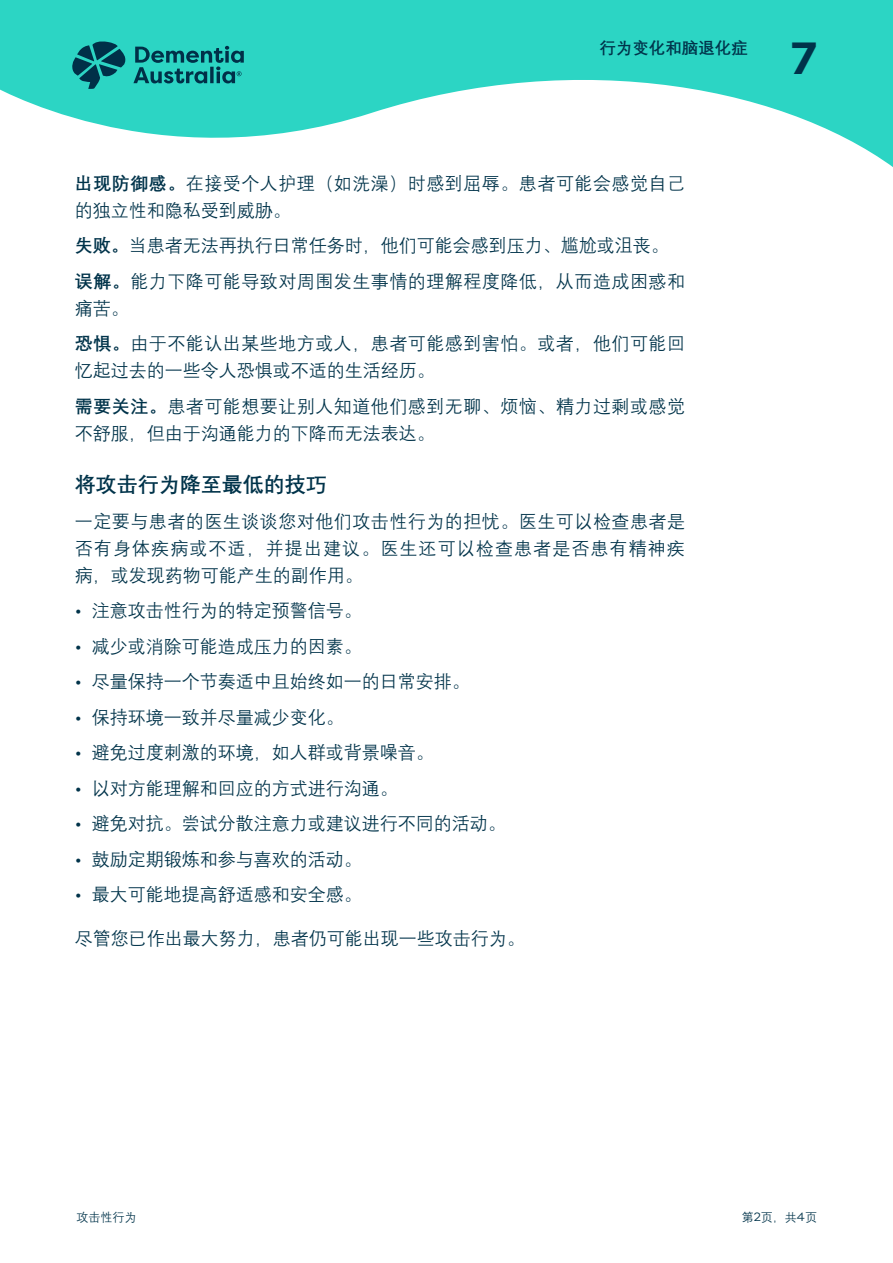
<style>
.page{position:relative;width:893px;height:1263px;background:#fff}
.page>*{position:absolute;margin:0;border:0;box-sizing:border-box;transform-origin:0 0}
.t1{font:700 45px "Filson Pro";color:#00334a}
.t2{font:700 21px "Deng Xian";color:#00334a}
.t3{font:18px/27px "Deng Xian";color:#00334a;text-align:justify}
.t4{font:18px/35.5px "Deng Xian";letter-spacing:.03em;color:#00334a}
.t5{font:700 16.5px "Deng Xian";color:#00334a}
.t6{font:12px "Deng Xian";color:#00334a}
.s1{font-weight:700}
.s2{font-family:"Filson Pro"}
</style>
<div class="page">
<svg style="left:0;top:0;width:893px;height:167px;fill:#2cd5c4"></svg>
<svg style="left:72px;top:41px;width:172px;height:48px;background:#1d9d9a"></svg>
<p class="t5" style="left:599px;top:37px;width:150px">行为变化和脑退化症</p>
<h1 class="t1" style="left:791px;top:30px;width:27px">7</h1>
<p class="t4" style="left:75px;top:169px;width:612px;line-height:27px"><span class="s1">出现防御感。</span>在接受个人护理（如洗澡）时感到屈辱。患者可能会感觉自己的独立性和隐私受到威胁。</p>
<p class="t4" style="left:75px;top:227px;width:612px"><span class="s1">失败。</span>当患者无法再执行日常任务时，他们可能会感到压力、尴尬或沮丧。<span class="s1">误解。</span>能力下降可能导致对周围发生事情的理解程度降低，从而造成困惑和</p>
<p class="t4" style="left:75px;top:289px;width:612px">痛苦。<br><span class="s1">恐惧。</span>由于不能认出某些地方或人，患者可能感到害怕。或者，他们可能回</p>
<p class="t4" style="left:75px;top:352px;width:612px">忆起过去的一些令人恐惧或不适的生活经历。<br><span class="s1">需要关注。</span>患者可能想要让别人知道他们感到无聊、烦恼、精力过剩或感觉</p>
<p class="t3" style="left:75px;top:419px;width:361px">不舒服，但由于沟通能力的下降而无法表达。</p>
<p class="t2" style="left:75px;top:470px;width:253px">将攻击行为降至最低的技巧</p>
<p class="t3" style="left:75px;top:507px;width:612px">一定要与患者的医生谈谈您对他们攻击性行为的担忧。医生可以检查患者是否有身体疾病或不适，并提出建议。医生还可以检查患者是否患有精神疾病，或发现药物可能产生的副作用。</p>
<p class="t3" style="left:75px;top:596px;width:289px"><span class="s2">•</span> 注意攻击性行为的特定预警信号。</p>
<p class="t3" style="left:75px;top:632px;width:289px"><span class="s2">•</span> 减少或消除可能造成压力的因素。</p>
<p class="t3" style="left:75px;top:667px;width:397px"><span class="s2">•</span> 尽量保持一个节奏适中且始终如一的日常安排。</p>
<p class="t3" style="left:75px;top:703px;width:271px"><span class="s2">•</span> 保持环境一致并尽量减少变化。</p>
<p class="t3" style="left:75px;top:738px;width:361px"><span class="s2">•</span> 避免过度刺激的环境，如人群或背景噪音。</p>
<p class="t3" style="left:75px;top:774px;width:325px"><span class="s2">•</span> 以对方能理解和回应的方式进行沟通。</p>
<p class="t3" style="left:75px;top:809px;width:433px"><span class="s2">•</span> 避免对抗。尝试分散注意力或建议进行不同的活动。</p>
<p class="t3" style="left:75px;top:845px;width:289px"><span class="s2">•</span> 鼓励定期锻炼和参与喜欢的活动。</p>
<p class="t3" style="left:75px;top:880px;width:289px"><span class="s2">•</span> 最大可能地提高舒适感和安全感。</p>
<p class="t3" style="left:75px;top:924px;width:452px">尽管您已作出最大努力，患者仍可能出现一些攻击行为。</p>
<p class="t6" style="left:77px;top:1210px;width:62px">攻击性行为</p>
<p class="t6" style="left:742px;top:1210px;width:77px">第<span class="s2">2</span>页，共<span class="s2">4</span>页</p>
</div>
